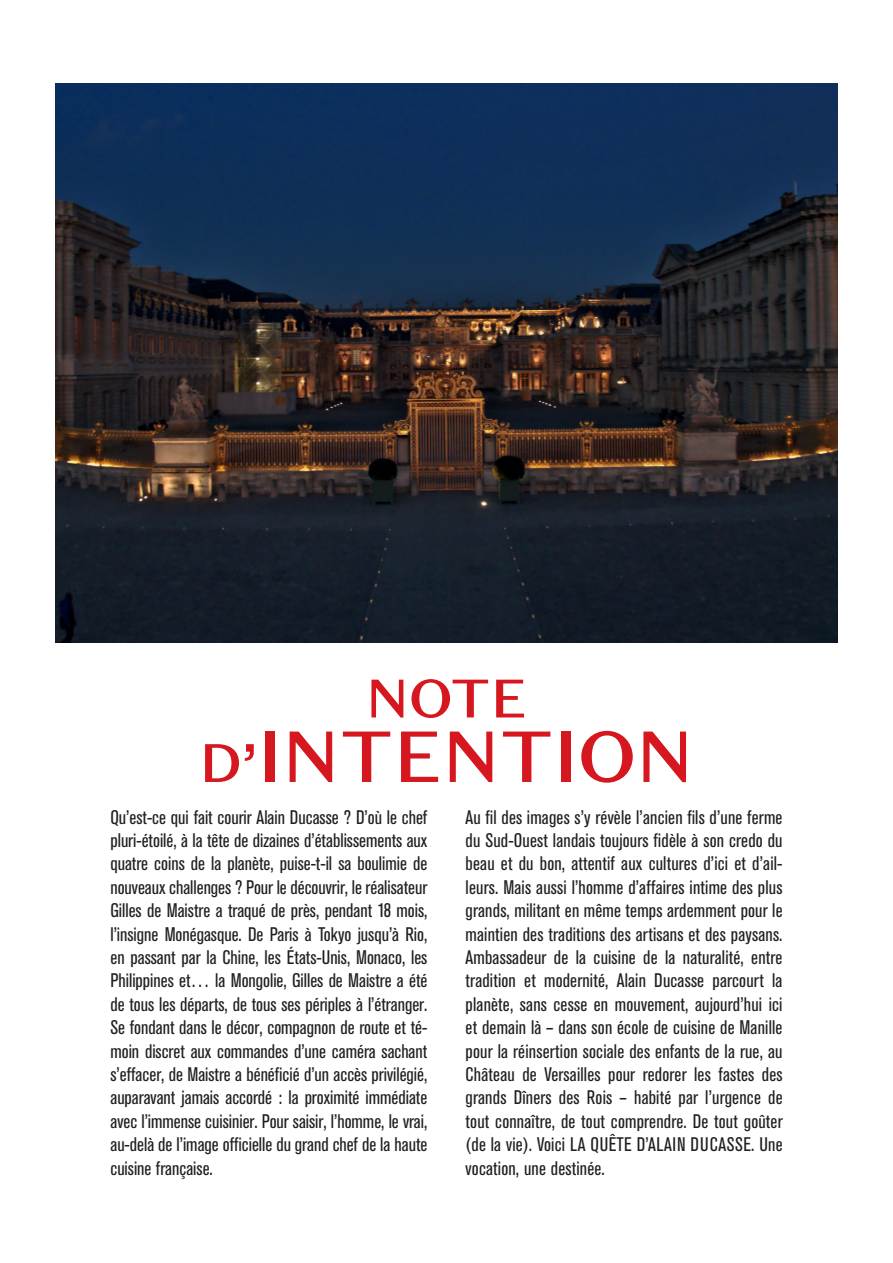
<style>
.page{position:relative;width:893px;height:1263px;background:#fff}
.page>*{position:absolute;margin:0;border:0;box-sizing:border-box;transform-origin:0 0}
.t1{font:500 72px "Domaine Sans Text Ducasse";color:#d7171f}
.t2{font:500 54px "Domaine Sans Text Ducasse";color:#d7171f}
.t3{font:condensed 19.5px/23.4px "Akzidenz Grotesk BE";color:#231f20;text-align:justify}
.s1{font-size:54px}
</style>
<div class="page">
<img style="left:56px;top:84px;width:781px;height:558px">
<h2 class="t2" style="left:366px;top:664px;width:163px">NOTE</h2>
<h1 class="t1" style="left:199px;top:711px;width:495px"><span class="s1">D’</span>INTENTION</h1>
<p class="t3" style="left:110px;top:805px;width:318px">Qu’est-ce qui fait courir Alain Ducasse ? D’où le chef pluri-étoilé, à la tête de dizaines d’établissements aux quatre coins de la planète, puise-t-il sa boulimie de nouveaux challenges ? Pour le découvrir, le réalisateur Gilles de Maistre a traqué de près, pendant 18 mois, l’insigne Monégasque. De Paris à Tokyo jusqu’à Rio, en passant par la Chine, les États-Unis, Monaco, les Philippines et… la Mongolie, Gilles de Maistre a été de tous les départs, de tous ses périples à l’étranger.<br>Se fondant dans le décor, compagnon de route et té&shy;moin discret aux commandes d’une caméra sachant s’effacer, de Maistre a bénéficié d’un accès privilégié, auparavant jamais accordé : la proximité immédiate avec l’immense cuisinier. Pour saisir, l’homme, le vrai, au-delà de l’image officielle du grand chef de la haute cuisine française.</p>
<p class="t3" style="left:466px;top:805px;width:318px">Au fil des images s’y révèle l’ancien fils d’une ferme du Sud-Ouest landais toujours fidèle à son credo du beau et du bon, attentif aux cultures d’ici et d’ail&shy;leurs. Mais aussi l’homme d’affaires intime des plus grands, militant en même temps ardemment pour le maintien des traditions des artisans et des paysans.<br>Ambassadeur de la cuisine de la naturalité, entre tradition et modernité, Alain Ducasse parcourt la planète, sans cesse en mouvement, aujourd’hui ici et demain là – dans son école de cuisine de Manille pour la réinsertion sociale des enfants de la rue, au Château de Versailles pour redorer les fastes des grands Dîners des Rois – habité par l’urgence de tout connaître, de tout comprendre. De tout goûter (de la vie). Voici LA QUÊTE D’ALAIN DUCASSE. Une vocation, une destinée.</p>
</div>
